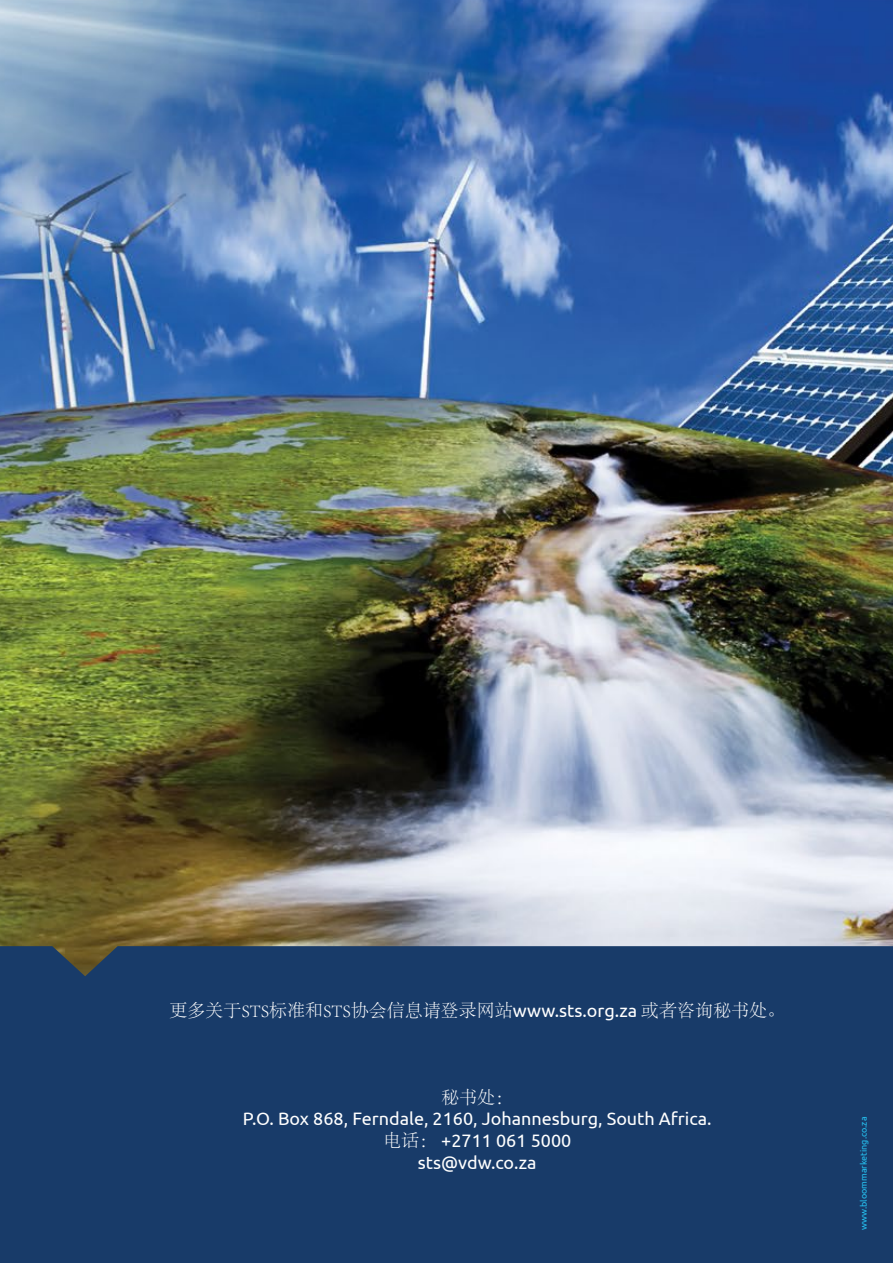
<style>
.page{position:relative;width:893px;height:1263px;background:#fff}
.page>*{position:absolute;margin:0;border:0;box-sizing:border-box;transform-origin:0 0}
.t1{font:18px/21.6px "Ubuntu";color:#fff;text-align:center}
.t2{font:300 18px "Adobe Song Std";color:#fff}
.t3{font:9px "Ubuntu";color:#25c4f4}
.s1{font-family:"Ubuntu";font-weight:400}
.s2{font-family:"Adobe Song Std";font-weight:300}
</style>
<div class="page">
<img style="left:0;top:0;width:893px;height:695px">
<img style="left:0;top:695px;width:893px;height:251px">
<div style="left:0;top:946px;width:893px;height:317px;background:#183b69"></div>
<p class="t2" style="left:169px;top:1001px;width:617px">更多关于STS标准和STS协会信息请登录网站<span class="s1">www.sts.org.za</span> 或者咨询秘书处。</p>
<p class="t2" style="left:441px;top:1087px;width:73px">秘书处：</p>
<p class="t1" style="left:243px;top:1108px;width:470px">P.O. Box 868, Ferndale, 2160, Johannesburg, South Africa.<span class="s2">电话：</span> +2711 061 5000<br>sts@vdw.co.za</p>
<p class="t3" style="left:858px;top:1230px;width:115px;rotate:-90deg">www.bloommarketing.co.za</p>
</div>
